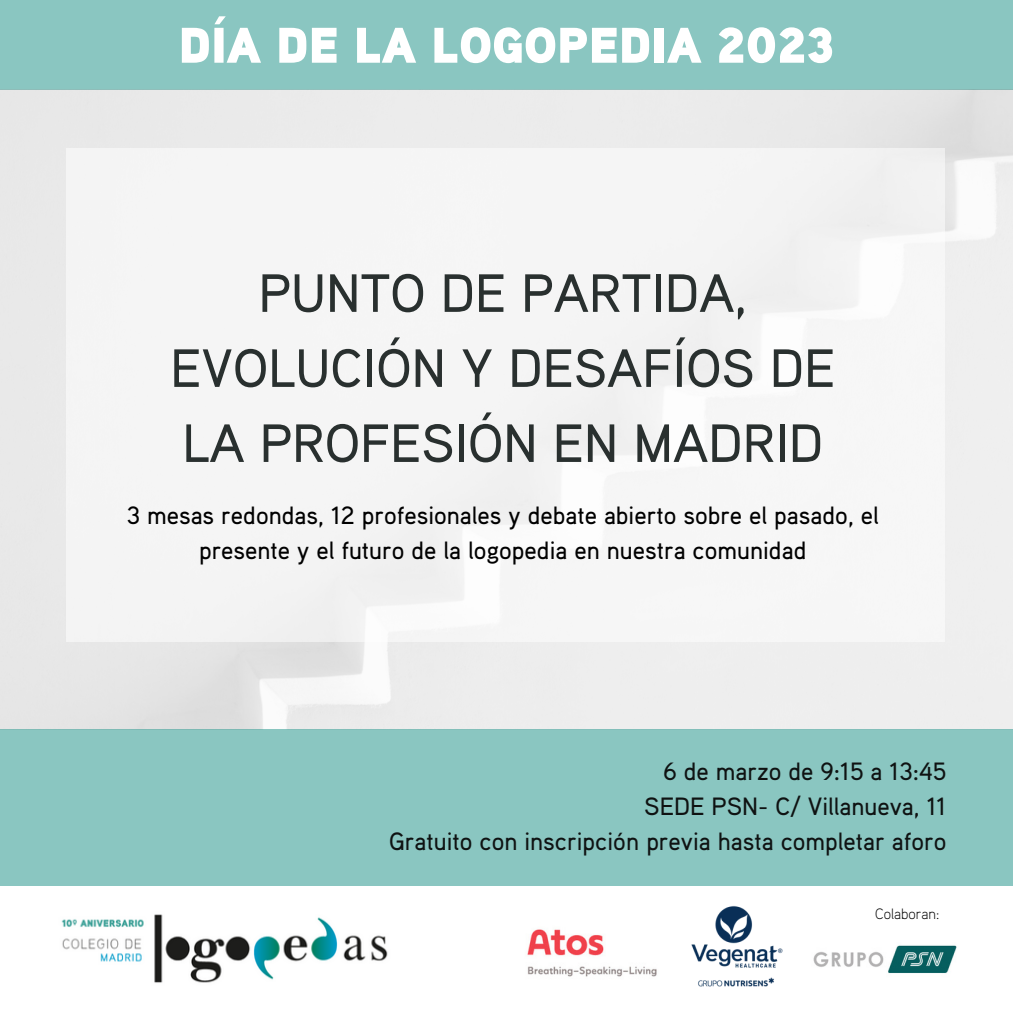
<style>
.page{position:relative;width:1013px;height:1013px;background:#fff}
.page>*{position:absolute;margin:0;border:0;box-sizing:border-box;transform-origin:0 0}
.t1{font:500 53.75px/75px "Aaux Pro";color:#29302f;text-align:center}
.t2{font:50px "Aaux Pro Ultra";color:#fff}
.t3{font:500 25px/34.8px "Aaux Pro";color:#000;text-align:center}
.t4{font:500 25px/34.8px "Aaux Pro";color:#0f1212;text-align:right}
.t5{font:300 15px "Aaux Pro";color:#000}
</style>
<div class="page">
<img style="left:61px;top:914px;width:327px;height:69px">
<div style="left:0;top:0;width:1012px;height:89px;background:#8ac6c1"></div>
<div style="left:0;top:728px;width:1012px;height:157px;background:#8ac6c1"></div>
<div style="left:67px;top:148px;width:878px;height:494px;background:#f5f5f5"></div>
<img style="left:813px;top:945px;width:144px;height:29px">
<img style="left:691px;top:906px;width:92px;height:81px">
<img style="left:527px;top:929px;width:130px;height:48px">
<h2 class="t2" style="left:179px;top:13px;width:657px">DÍA DE LA LOGOPEDIA 2023</h2>
<h1 class="t1" style="left:170px;top:254px;width:666px">PUNTO DE PARTIDA,<br>EVOLUCIÓN Y DESAFÍOS DE<br>LA PROFESIÓN EN MADRID</h1>
<p class="t3" style="left:127px;top:497px;width:753px">3 mesas redondas, 12 profesionales y debate abierto sobre el pasado, el presente y el futuro de la logopedia en nuestra comunidad</p>
<p class="t4" style="left:389px;top:753px;width:559px">6 de marzo de 9:15 a 13:45<br>SEDE PSN- C/ Villanueva, 11<br>Gratuito con inscripción previa hasta completar aforo</p>
<p class="t5" style="left:875px;top:904px;width:65px">Colaboran:</p>
</div>
